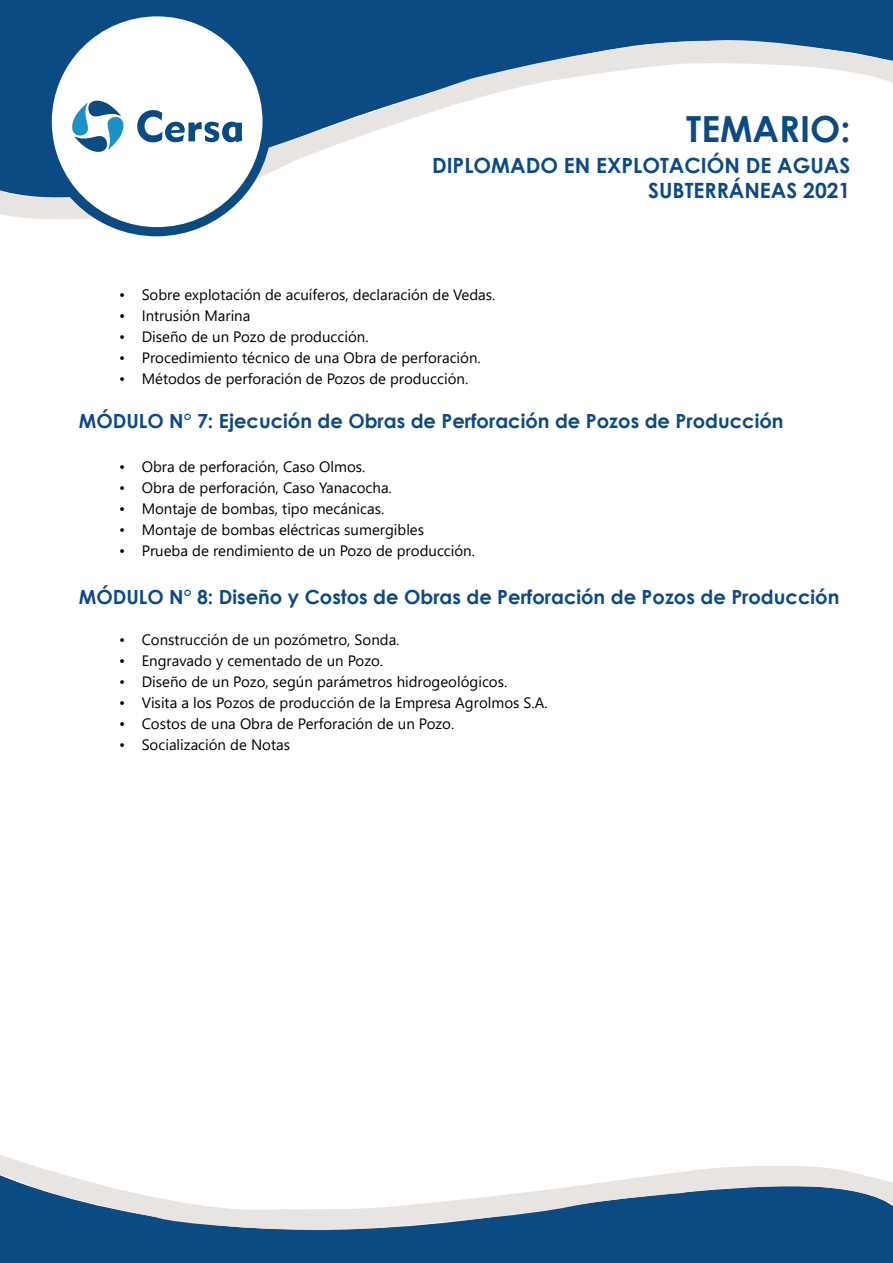
<style>
.page{position:relative;width:893px;height:1263px;background:#fff}
.page>*{position:absolute;margin:0;border:0;box-sizing:border-box;transform-origin:0 0}
.t1{font:700 36px "Century Gothic";color:#0c4a83}
.t2{font:700 21px/25.2px "Century Gothic";color:#0c4a83;text-align:right}
.t3{font:700 19.5px "Century Gothic";color:#0c4a83}
.t4{font:15px "Segoe UI";color:#000}
</style>
<div class="page">
<div style="left:0;top:1231px;width:893px;height:32px;background:#0c4a83"></div>
<svg style="left:0;top:1155px;width:893px;height:76px"></svg>
<div style="left:0;top:0;width:893px;height:35px;background:#0c4a83"></div>
<svg style="left:0;top:35px;width:893px;height:202px"></svg>
<div style="left:41px;top:6px;width:231px;height:230px;background:#0c4a83;border-radius:50%"></div>
<div style="left:52px;top:16px;width:210px;height:211px;background:#fff;border-radius:50%"></div>
<svg style="left:137px;top:110px;width:105px;height:32px"></svg>
<svg style="left:72px;top:100px;width:52px;height:52px"></svg>
<h1 class="t1" style="left:686px;top:102px;width:166px">TEMARIO:</h1>
<h2 class="t2" style="left:432px;top:152px;width:420px">DIPLOMADO EN EXPLOTACIÓN DE AGUAS<br>SUBTERRÁNEAS 2021</h2>
<p class="t4" style="left:119px;top:281px;width:378px">• Sobre explotación de acuíferos, declaración de Vedas.</p>
<p class="t4" style="left:119px;top:302px;width:133px">• Intrusión Marina</p>
<p class="t4" style="left:119px;top:323px;width:251px">• Diseño de un Pozo de producción.</p>
<p class="t4" style="left:119px;top:344px;width:363px">• Procedimiento técnico de una Obra de perforación.</p>
<p class="t4" style="left:119px;top:365px;width:351px">• Métodos de perforación de Pozos de producción.</p>
<h3 class="t3" style="left:79px;top:406px;width:706px">MÓDULO N° 7: Ejecución de Obras de Perforación de Pozos de Producción</h3>
<p class="t4" style="left:119px;top:452px;width:248px">• Obra de perforación, Caso Olmos.</p>
<p class="t4" style="left:119px;top:473px;width:274px">• Obra de perforación, Caso Yanacocha.</p>
<p class="t4" style="left:119px;top:494px;width:267px">• Montaje de bombas, tipo mecánicas.</p>
<p class="t4" style="left:119px;top:515px;width:306px">• Montaje de bombas eléctricas sumergibles</p>
<p class="t4" style="left:119px;top:536px;width:357px">• Prueba de rendimiento de un Pozo de producción.</p>
<h3 class="t3" style="left:79px;top:582px;width:762px">MÓDULO N° 8: Diseño y Costos de Obras de Perforación de Pozos de Producción</h3>
<p class="t4" style="left:119px;top:626px;width:282px">• Construcción de un pozómetro, Sonda.</p>
<p class="t4" style="left:119px;top:647px;width:265px">• Engravado y cementado de un Pozo.</p>
<p class="t4" style="left:119px;top:668px;width:390px">• Diseño de un Pozo, según parámetros hidrogeológicos.</p>
<p class="t4" style="left:119px;top:689px;width:430px">• Visita a los Pozos de producción de la Empresa Agrolmos S.A.</p>
<p class="t4" style="left:119px;top:710px;width:337px">• Costos de una Obra de Perforación de un Pozo.</p>
<p class="t4" style="left:119px;top:731px;width:172px">• Socialización de Notas</p>
</div>
